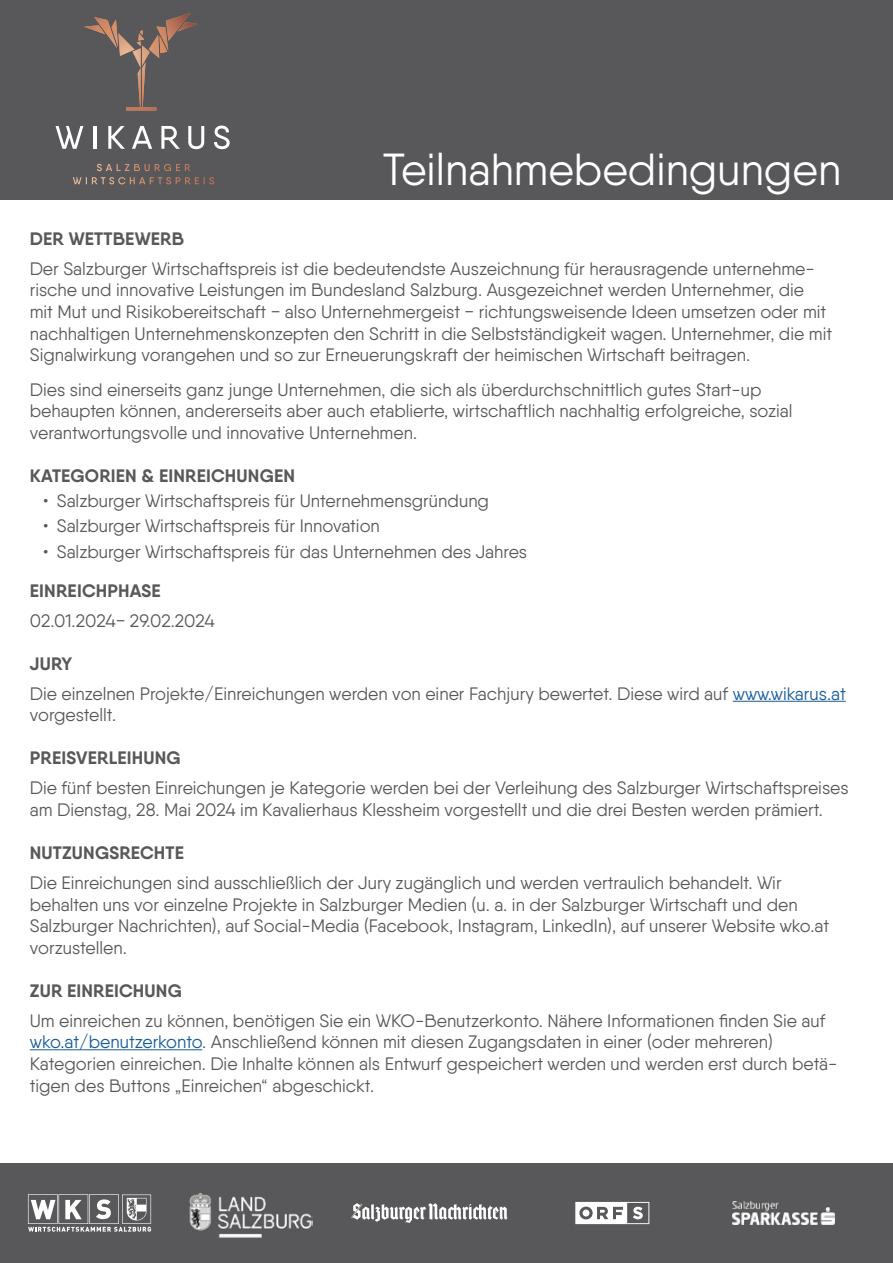
<style>
.page{position:relative;width:893px;height:1263px;background:#fff}
.page>*{position:absolute;margin:0;border:0;box-sizing:border-box;transform-origin:0 0}
.t1{font:44.85px "Qanelas";color:#fff}
.t2{font:18px/21.6px "Qanelas";color:#585759}
.t3{font:700 18px "Qanelas";letter-spacing:.01em;color:#585759}
.s1{font-weight:700}
.s2{color:#165b9a}
</style>
<div class="page">
<hr style="left:733px;top:701px;width:113px;height:1px;background:#165b9a">
<hr style="left:30px;top:1049px;width:172px;height:1px;background:#165b9a">
<div style="left:0;top:0;width:893px;height:200px;background:#58585a"></div>
<svg style="left:56px;top:126px;width:27px;height:23px"></svg>
<hr style="left:93px;top:126px;width:3px;height:23px;background:#fff">
<svg style="left:108px;top:126px;width:17px;height:23px"></svg>
<svg style="left:132px;top:126px;width:20px;height:23px"></svg>
<svg style="left:161px;top:126px;width:19px;height:23px"></svg>
<svg style="left:188px;top:126px;width:16px;height:23px"></svg>
<svg style="left:214px;top:126px;width:16px;height:23px"></svg>
<svg style="left:97px;top:164px;width:94px;height:7px"></svg>
<svg style="left:84px;top:13px;width:114px;height:98px"></svg>
<div style="left:0;top:1163px;width:893px;height:100px;background:#58585a"></div>
<svg style="left:28px;top:1194px;width:123px;height:37px"></svg>
<img style="left:189px;top:1192px;width:124px;height:45px">
<svg style="left:351px;top:1203px;width:156px;height:20px"></svg>
<img style="left:733px;top:1202px;width:102px;height:22px">
<svg style="left:575px;top:1202px;width:74px;height:22px"></svg>
<h1 class="t1" style="left:383px;top:142px;width:460px">Teilnahmebedingungen</h1>
<p class="t3" style="left:30px;top:227px;width:156px">DER WETTBEWERB</p>
<p class="t2" style="left:30px;top:258px;width:804px">Der Salzburger Wirtschaftspreis ist die bedeutendste Auszeichnung für herausragende unternehme&shy;rische und innovative Leistungen im Bundesland Salzburg. Ausgezeichnet werden Unternehmer, die<br>mit Mut und Risikobereitschaft − also Unternehmergeist − richtungsweisende Ideen umsetzen oder mit nachhaltigen Unternehmenskonzepten den Schritt in die Selbstständigkeit wagen. Unternehmer, die mit Signalwirkung vorangehen und so zur Erneuerungskraft der heimischen Wirtschaft beitragen.</p>
<p class="t2" style="left:30px;top:378px;width:764px">Dies sind einerseits ganz junge Unternehmen, die sich als überdurchschnittlich gutes Start-up behaupten können, andererseits aber auch etablierte, wirtschaftlich nachhaltig erfolgreiche, sozial verantwortungsvolle und innovative Unternehmen.</p>
<p class="t3" style="left:30px;top:464px;width:267px">KATEGORIEN &amp; EINREICHUNGEN</p>
<p class="t2" style="left:43px;top:489px;width:447px">• Salzburger Wirtschaftspreis für Unternehmensgründung</p>
<p class="t2" style="left:43px;top:514px;width:338px">• Salzburger Wirtschaftspreis für Innovation</p>
<p class="t2" style="left:43px;top:541px;width:485px">• Salzburger Wirtschaftspreis für das Unternehmen des Jahres</p>
<p class="t3" style="left:30px;top:579px;width:132px">EINREICHPHASE</p>
<p class="t2" style="left:30px;top:610px;width:187px">02.01.2024− 29.02.2024</p>
<p class="t2" style="left:30px;top:648px;width:817px;line-height:30.2px"><span class="s1">JURY<br></span>Die einzelnen Projekte/Einreichungen werden von einer Fachjury bewertet. Diese wird auf <span class="s2">www.wikarus.at</span></p>
<p class="t2" style="left:30px;top:704px;width:88px">vorgestellt.</p>
<p class="t3" style="left:30px;top:747px;width:152px">PREISVERLEIHUNG</p>
<p class="t2" style="left:30px;top:777px;width:820px">Die fünf besten Einreichungen je Kategorie werden bei der Verleihung des Salzburger Wirtschaftspreises am Dienstag, 28. Mai 2024 im Kavalierhaus Klessheim vorgestellt und die drei Besten werden prämiert.</p>
<p class="t3" style="left:30px;top:841px;width:156px">NUTZUNGSRECHTE</p>
<p class="t2" style="left:30px;top:872px;width:801px">Die Einreichungen sind ausschließlich der Jury zugänglich und werden vertraulich behandelt. Wir behalten uns vor einzelne Projekte in Salzburger Medien (u. a. in der Salzburger Wirtschaft und den Salzburger Nachrichten), auf Social-Media (Facebook, Instagram, LinkedIn), auf unserer Website wko.at vorzustellen.</p>
<p class="t3" style="left:30px;top:979px;width:153px">ZUR EINREICHUNG</p>
<p class="t2" style="left:30px;top:1009px;width:809px">Um einreichen zu können, benötigen Sie ein WKO-Benutzerkonto. Nähere Informationen finden Sie auf <span class="s2">wko.at/benutzerkonto</span>. Anschließend können mit diesen Zugangsdaten in einer (oder mehreren)<br>Kategorien einreichen. Die Inhalte können als Entwurf gespeichert werden und werden erst durch betä&shy;tigen des Buttons „Einreichen“ abgeschickt.</p>
</div>
